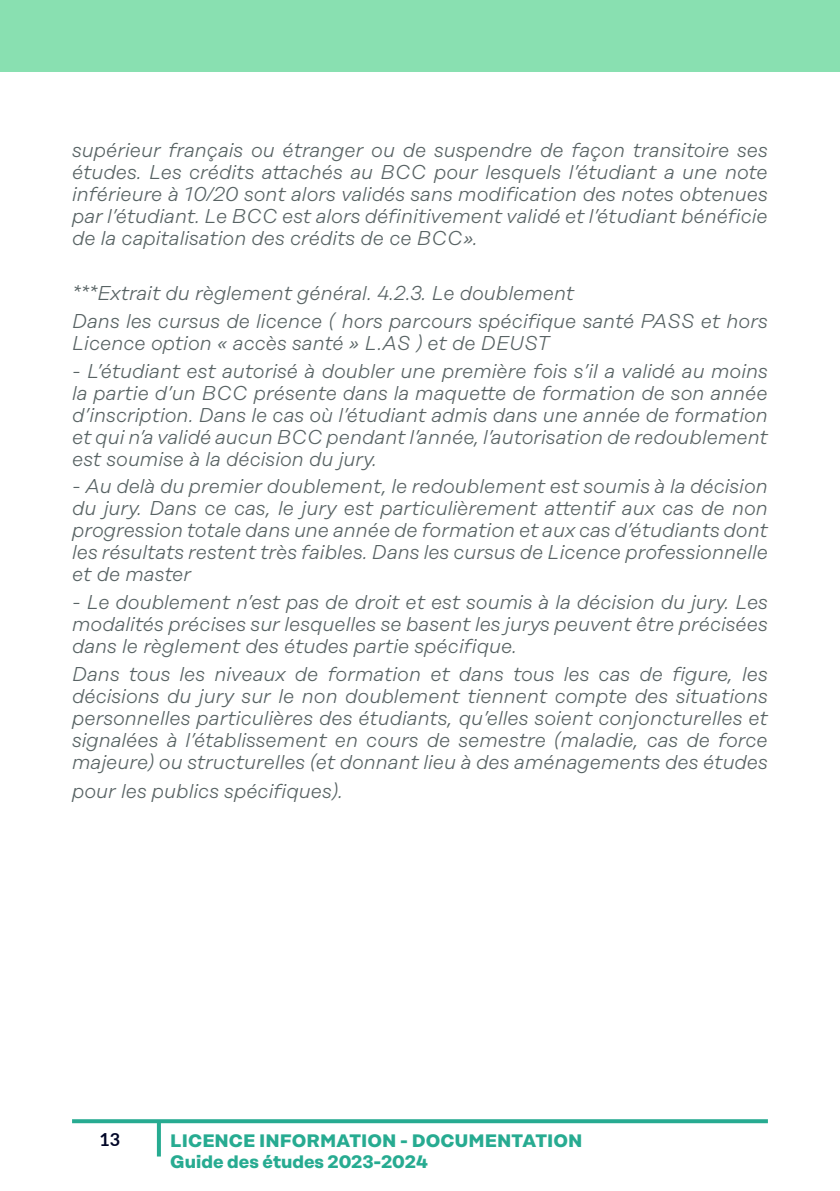
<style>
.page{position:relative;width:840px;height:1191px;background:#fff}
.page>*{position:absolute;margin:0;border:0;box-sizing:border-box;transform-origin:0 0}
.t1{font:italic 300 20px/22px "Rational Display";color:#586364;text-align:justify}
.t2{font:700 18px "Rational Display";color:#27ab91}
.t3{font:700 18px "Lato";color:#000627}
</style>
<div class="page">
<svg style="left:72px;top:1119px;width:695px;height:4px;background:#32af97"></svg>
<svg style="left:157px;top:1121px;width:4px;height:35px"></svg>
<div style="left:0;top:0;width:839px;height:71px;background:#89e0b1"></div>
<p class="t1" style="left:72px;top:139px;width:697px">supérieur français ou étranger ou de suspendre de façon transitoire ses études. Les crédits attachés au BCC pour lesquels l’étudiant a une note inférieure à 10/20 sont alors validés sans modification des notes obtenues par l’étudiant. Le BCC est alors définitivement validé et l’étudiant bénéficie de la capitalisation des crédits de ce BCC».</p>
<p class="t1" style="left:72px;top:282px;width:503px">***Extrait du règlement général. 4.2.3. Le doublement</p>
<p class="t1" style="left:72px;top:310px;width:697px">Dans les cursus de licence ( hors parcours spécifique santé PASS et hors<br>Licence option « accès santé » L.AS ) et de DEUST</p>
<p class="t1" style="left:72px;top:360px;width:697px">- L’étudiant est autorisé à doubler une première fois s’il a validé au moins la partie d’un BCC présente dans la maquette de formation de son année d’inscription. Dans le cas où l’étudiant admis dans une année de formation et qui n’a validé aucun BCC pendant l’année, l’autorisation de redoublement est soumise à la décision du jury.</p>
<p class="t1" style="left:72px;top:475px;width:697px">- Au delà du premier doublement, le redoublement est soumis à la décision du jury. Dans ce cas, le jury est particulièrement attentif aux cas de non progression totale dans une année de formation et aux cas d’étudiants dont les résultats restent très faibles. Dans les cursus de Licence professionnelle et de master</p>
<p class="t1" style="left:72px;top:591px;width:697px">- Le doublement n’est pas de droit et est soumis à la décision du jury. Les modalités précises sur lesquelles se basent les jurys peuvent être précisées dans le règlement des études partie spécifique.</p>
<p class="t1" style="left:72px;top:663px;width:697px">Dans tous les niveaux de formation et dans tous les cas de figure, les décisions du jury sur le non doublement tiennent compte des situations personnelles particulières des étudiants, qu’elles soient conjoncturelles et signalées à l’établissement en cours de semestre (maladie, cas de force majeure) ou structurelles (et donnant lieu à des aménagements des études</p>
<p class="t1" style="left:72px;top:779px;width:272px">pour les publics spécifiques).</p>
<p class="t3" style="left:99px;top:1125px;width:22px">13</p>
<p class="t2" style="left:170px;top:1129px;width:413px">LICENCE INFORMATION - DOCUMENTATION</p>
<p class="t2" style="left:170px;top:1151px;width:259px">Guide des études 2023-2024</p>
</div>
